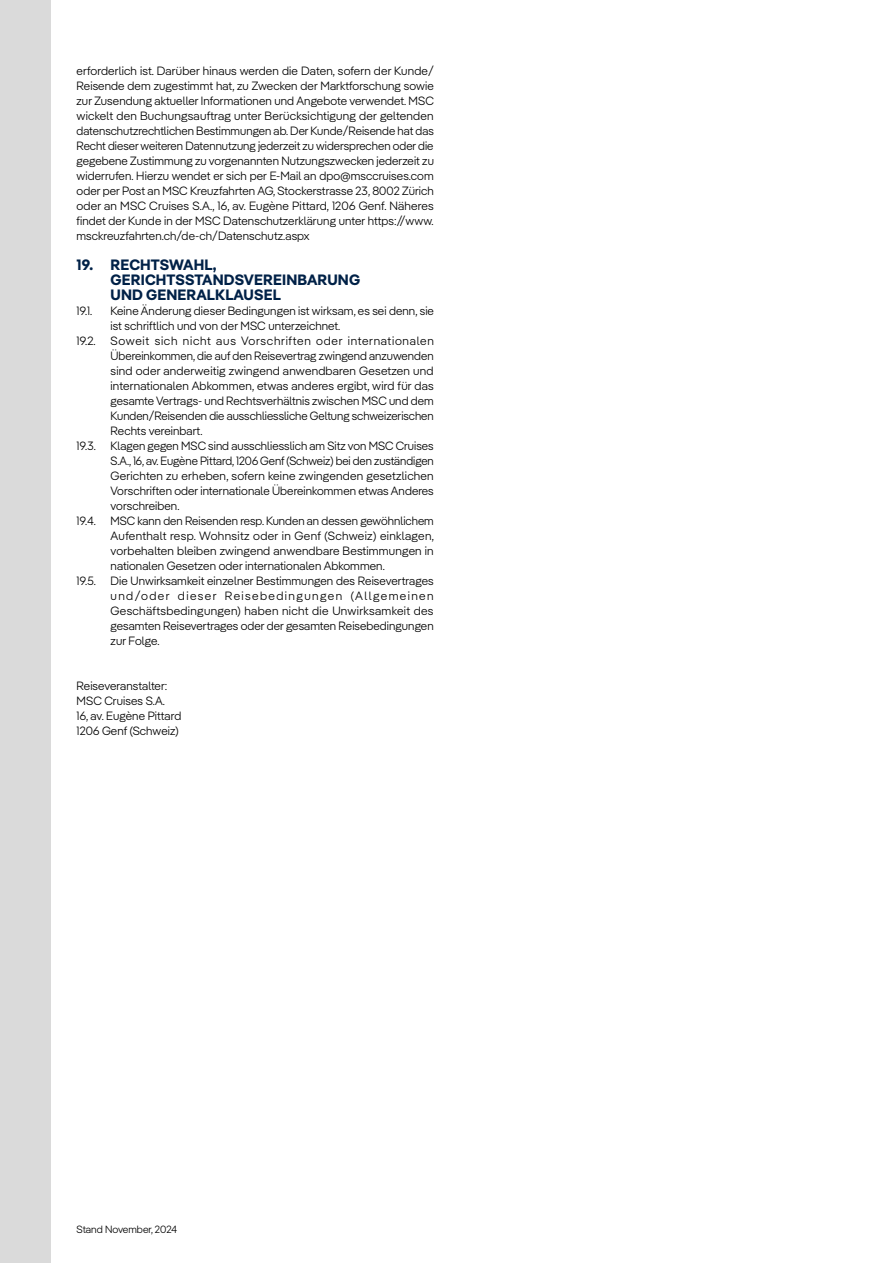
<style>
.page{position:relative;width:893px;height:1263px;background:#fff}
.page>*{position:absolute;margin:0;border:0;box-sizing:border-box;transform-origin:0 0}
.t1{font:700 15px/15px "MSC Pangea";letter-spacing:.01em;color:#002147}
.t2{font:300 12px/15px "MSC Pangea";letter-spacing:.01em;color:#000;text-align:justify}
.t3{font:300 12px "MSC Pangea";letter-spacing:.06em;color:#000}
.t4{font:300 12px "MSC Pangea";letter-spacing:.03em;color:#000}
.t5{font:300 12px "MSC Pangea";letter-spacing:.115em;color:#000}
.t6{font:300 10.5px "MSC Pangea";color:#000}
</style>
<div class="page">
<div style="left:0;top:0;width:51px;height:1263px;background:#dadada"></div>
<p class="t2" style="left:77px;top:62px;width:359px">erforderlich ist. Darüber hinaus werden die Daten, sofern der Kunde/ Reisende dem zugestimmt hat, zu Zwecken der Marktforschung sowie zur Zusendung aktueller Informationen und Angebote verwendet. MSC wickelt den Buchungsauftrag unter Berücksichtigung der geltenden datenschutzrechtlichen Bestimmungen ab. Der Kunde/Reisende hat das Recht dieser weiteren Datennutzung jederzeit zu widersprechen oder die gegebene Zustimmung zu vorgenannten Nutzungszwecken jederzeit zu widerrufen. Hierzu wendet er sich per E-Mail an dpo@msccruises.com oder per Post an MSC Kreuzfahrten AG, Stockerstrasse 23, 8002 Zürich oder an MSC Cruises S.A., 16, av. Eugène Pittard, 1206 Genf. Näheres findet der Kunde in der MSC Datenschutzerklärung unter https://www. msckreuzfahrten.ch/de-ch/Datenschutz.aspx</p>
<p class="t1" style="left:111px;top:256px;width:251px;text-indent:-34px">19. RECHTSWAHL,<br>GERICHTSSTANDSVEREINBARUNG<br>UND GENERALKLAUSEL</p>
<p class="t2" style="left:77px;top:302px;width:17px">19.1.</p>
<p class="t2" style="left:111px;top:302px;width:325px">Keine Änderung dieser Bedingungen ist wirksam, es sei denn, sie</p>
<p class="t2" style="left:111px;top:317px;width:231px">ist schriftlich und von der MSC unterzeichnet.</p>
<p class="t3" style="left:77px;top:332px;width:359px">19.2. Soweit sich nicht aus Vorschriften oder internationalen</p>
<p class="t2" style="left:111px;top:347px;width:325px">Übereinkommen, die auf den Reisevertrag zwingend anzuwenden</p>
<p class="t2" style="left:111px;top:362px;width:325px">sind oder anderweitig zwingend anwendbaren Gesetzen und</p>
<p class="t2" style="left:111px;top:377px;width:325px">internationalen Abkommen, etwas anderes ergibt, wird für das</p>
<p class="t2" style="left:111px;top:392px;width:325px">gesamte Vertrags- und Rechtsverhältnis zwischen MSC und dem</p>
<p class="t2" style="left:111px;top:407px;width:325px">Kunden/Reisenden die ausschliessliche Geltung schweizerischen</p>
<p class="t2" style="left:111px;top:422px;width:93px">Rechts vereinbart.</p>
<p class="t2" style="left:77px;top:437px;width:359px">19.3. Klagen gegen MSC sind ausschliesslich am Sitz von MSC Cruises</p>
<p class="t2" style="left:111px;top:452px;width:325px">S.A., 16, av. Eugène Pittard, 1206 Genf (Schweiz) bei den zuständigen</p>
<p class="t2" style="left:111px;top:467px;width:325px">Gerichten zu erheben, sofern keine zwingenden gesetzlichen</p>
<p class="t2" style="left:111px;top:482px;width:325px">Vorschriften oder internationale Übereinkommen etwas Anderes</p>
<p class="t2" style="left:111px;top:497px;width:70px">vorschreiben.</p>
<p class="t2" style="left:77px;top:512px;width:359px">19.4. MSC kann den Reisenden resp. Kunden an dessen gewöhnlichem</p>
<p class="t4" style="left:111px;top:527px;width:325px">Aufenthalt resp. Wohnsitz oder in Genf (Schweiz) einklagen,</p>
<p class="t2" style="left:111px;top:542px;width:325px">vorbehalten bleiben zwingend anwendbare Bestimmungen in</p>
<p class="t2" style="left:111px;top:557px;width:276px">nationalen Gesetzen oder internationalen Abkommen.</p>
<p class="t2" style="left:77px;top:572px;width:359px">19.5. Die Unwirksamkeit einzelner Bestimmungen des Reisevertrages</p>
<p class="t5" style="left:111px;top:587px;width:325px">und/oder dieser Reisebedingungen (Allgemeinen</p>
<p class="t2" style="left:111px;top:602px;width:324px">Geschäftsbedingungen) haben nicht die Unwirksamkeit des</p>
<p class="t2" style="left:111px;top:617px;width:325px">gesamten Reisevertrages oder der gesamten Reisebedingungen</p>
<p class="t2" style="left:111px;top:632px;width:51px">zur Folge.</p>
<p class="t2" style="left:77px;top:677px;width:106px;text-align:left">Reiseveranstalter:<br>MSC Cruises S.A.<br>16, av. Eugène Pittard<br>1206 Genf (Schweiz)</p>
<p class="t6" style="left:77px;top:1222px;width:102px">Stand November, 2024</p>
</div>
